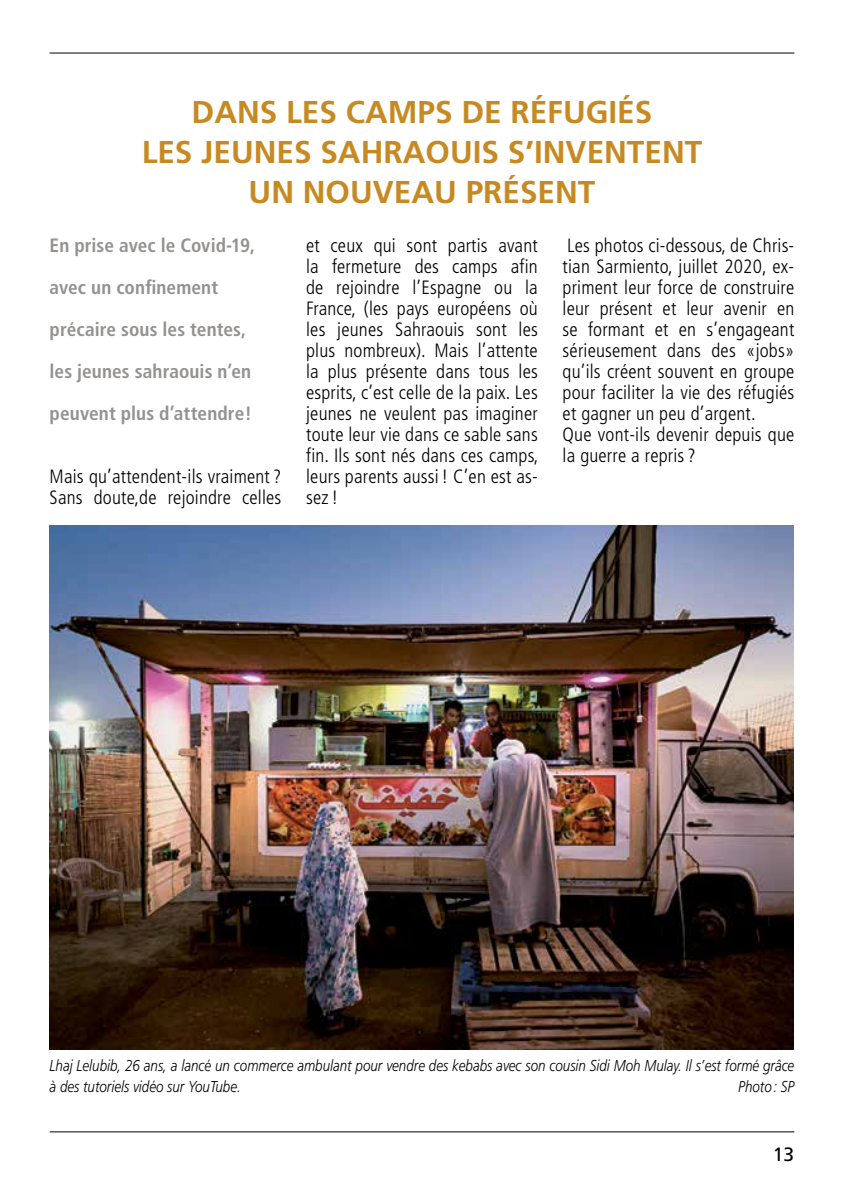
<style>
.page{position:relative;width:844px;height:1191px;background:#fff}
.page>*{position:absolute;margin:0;border:0;box-sizing:border-box;transform-origin:0 0}
.t1{font:700 31.5px/40.2px "Frutiger";color:#c78a22;text-align:center}
.t2{font:300 condensed 19.25px/21px "Frutiger";letter-spacing:.01em;color:#000}
.t3{font:700 condensed 19.25px/42px "Frutiger";letter-spacing:.005em;color:#949290}
.t4{font:19.25px "Frutiger";color:#000}
.t5{font:italic 300 15.75px/21px "Frutiger";color:#000;scale:.85 1}
</style>
<div class="page">
<hr style="left:50px;top:1131px;width:744px;height:1px;background:#000">
<hr style="left:50px;top:53px;width:744px;height:1px;background:#000">
<img style="left:50px;top:525px;width:743px;height:524px">
<h1 class="t1" style="left:142px;top:92px;width:562px">DANS LES CAMPS DE RÉFUGIÉS<br>LES JEUNES SAHRAOUIS S’INVENTENT<br>UN NOUVEAU PRÉSENT</h1>
<p class="t3" style="left:50px;top:224px;width:207px">En prise avec le Covid-19, avec un confinement précaire sous les tentes, les jeunes sahraouis n’en peuvent plus d’attendre!</p>
<p class="t2" style="left:50px;top:466px;width:233px">Mais qu’attendent-ils vraiment ?<br>Sans doute,de rejoindre celles</p>
<p class="t2" style="left:306px;top:235px;width:234px;text-align:justify">et ceux qui sont partis avant la fermeture des camps afin de rejoindre l’Espagne ou la France, (les pays européens où les jeunes Sahraouis sont les plus nombreux). Mais l’attente la plus présente dans tous les esprits, c’est celle de la paix. Les jeunes ne veulent pas imaginer toute leur vie dans ce sable sans fin. Ils sont nés dans ces camps, leurs parents aussi! C’en est as&shy;sez!</p>
<p class="t2" style="left:562px;top:235px;width:233px">Les photos ci-dessous, de Chris&shy;tian Sarmiento, juillet 2020, ex&shy;priment leur force de construire leur présent et leur avenir en se formant et en s’engageant sérieusement dans des «jobs» qu’ils créent souvent en groupe pour faciliter la vie des réfugiés et gagner un peu d’argent.<br>Que vont-ils devenir depuis que la guerre a repris ?</p>
<p class="t5" style="left:50px;top:1055px;width:877px">Lhaj Lelubib, 26 ans, a lancé un commerce ambulant pour vendre des kebabs avec son cousin Sidi Moh Mulay. Il s’est formé grâce à des tutoriels vidéo sur YouTube.</p>
<p class="t5" style="left:738px;top:1076px;width:67px">Photo: SP</p>
<p class="t4" style="left:772px;top:1142px;width:23px">13</p>
</div>
